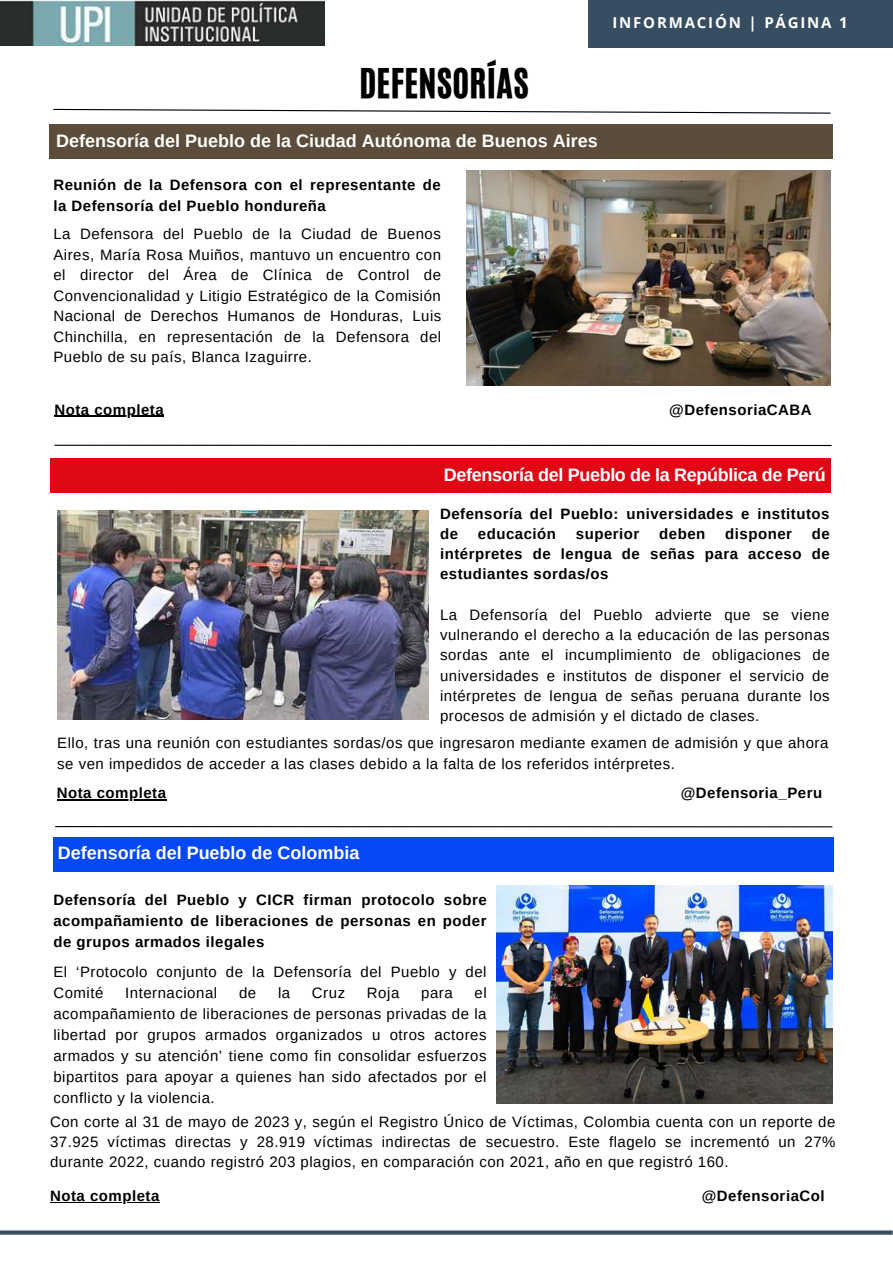
<style>
.page{position:relative;width:893px;height:1264px;background:#fff}
.page>*{position:absolute;margin:0;border:0;box-sizing:border-box;transform-origin:0 0}
.t1{font:34.5px "CA Generated";letter-spacing:.01em;color:#000}
.t2{font:700 18px "Arimo";color:#fefefb}
.t3{font:700 18px "Arimo";letter-spacing:-.02em;color:#fff}
.t4{font:700 18px "Arimo";color:#fff}
.t5{font:15px/20.5px "Arimo";letter-spacing:.035em;color:#000;text-align:justify}
.t6{font:700 15px/20.2px "Arimo";letter-spacing:.035em;color:#000}
.t7{font:700 15px "Open Sans";letter-spacing:.12em;color:#fff}
</style>
<div class="page">
<img style="left:0;top:0;width:324px;height:46px">
<svg style="left:0;top:1230px;width:892px;height:4px;background:#4e6275"></svg>
<svg style="left:53px;top:108px;width:778px;height:6px"></svg>
<div style="left:588px;top:0;width:304px;height:47px;background:#364d62"></div>
<div style="left:53px;top:837px;width:780px;height:34px;background:#0648f6"></div>
<div style="left:49px;top:124px;width:784px;height:34px;background:#5c4c3b"></div>
<div style="left:50px;top:458px;width:780px;height:35px;background:#e10816"></div>
<hr style="left:54px;top:444px;width:777px;height:2px;background:#000">
<img style="left:496px;top:885px;width:336px;height:218px">
<img style="left:466px;top:171px;width:364px;height:214px">
<hr style="left:55px;top:826px;width:777px;height:1px;background:#000">
<img style="left:58px;top:510px;width:371px;height:209px">
<hr style="left:50px;top:1201px;width:110px;height:1px;background:#000">
<hr style="left:57px;top:799px;width:109px;height:1px;background:#000">
<hr style="left:54px;top:415px;width:110px;height:2px;background:#000">
<h1 class="t1" style="left:359px;top:59px;width:171px">DEFENSORÍAS</h1>
<p class="t2" style="left:56px;top:131px;width:543px">Defensoría del Pueblo de la Ciudad Autónoma de Buenos Aires</p>
<p class="t6" style="left:53px;top:175px;width:389px">Reunión de la Defensora con el representante de la Defensoría del Pueblo hondureña</p>
<p class="t5" style="left:53px;top:224px;width:389px">La Defensora del Pueblo de la Ciudad de Buenos Aires, María Rosa Muiños, mantuvo un encuentro con el director del Área de Clínica de Control de Convencionalidad y Litigio Estratégico de la Comisión Nacional de Derechos Humanos de Honduras, Luis Chinchilla, en representación de la Defensora del Pueblo de su país, Blanca Izaguirre.</p>
<p class="t7" style="left:612px;top:12px;width:237px">INFORMACIÓN | PÁGINA 1</p>
<p class="t6" style="left:54px;top:399px;width:111px">Nota completa</p>
<p class="t6" style="left:669px;top:399px;width:144px">@DefensoriaCABA</p>
<p class="t3" style="left:444px;top:465px;width:383px">Defensoría del Pueblo de la República de Perú</p>
<p class="t6" style="left:440px;top:503px;width:391px">Defensoría del Pueblo: universidades e institutos de</p>
<p class="t6" style="left:478px;top:523px;width:80px">educación</p>
<p class="t6" style="left:576px;top:523px;width:65px">superior</p>
<p class="t6" style="left:659px;top:523px;width:48px">deben</p>
<p class="t6" style="left:725px;top:523px;width:68px">disponer</p>
<p class="t6" style="left:440px;top:523px;width:391px;text-align:justify;text-indent:372px">de intérpretes de lengua de señas para acceso de estudiantes sordas/os</p>
<p class="t5" style="left:440px;top:604px;width:391px">La Defensoría del Pueblo advierte que se viene vulnerando el derecho a la educación de las personas sordas ante el incumplimiento de obligaciones de universidades e institutos de disponer el servicio de intérpretes de lengua de señas peruana durante los procesos de admisión y el dictado de clases.</p>
<p class="t5" style="left:57px;top:733px;width:772px">Ello, tras una reunión con estudiantes sordas/os que ingresaron mediante examen de admisión y que ahora se ven impedidos de acceder a las clases debido a la falta de los referidos intérpretes.</p>
<p class="t6" style="left:57px;top:783px;width:111px">Nota completa</p>
<p class="t6" style="left:680px;top:783px;width:143px">@Defensoria_Peru</p>
<p class="t4" style="left:58px;top:843px;width:303px">Defensoría del Pueblo de Colombia</p>
<p class="t6" style="left:53px;top:889px;width:435px;line-height:21px;text-align:justify">Defensoría del Pueblo y CICR firman protocolo sobre acompañamiento de liberaciones de personas en poder de grupos armados ilegales</p>
<p class="t5" style="left:53px;top:961px;width:435px;line-height:21px">El ‘Protocolo conjunto de la Defensoría del Pueblo y del<br>Comité</p>
<p class="t5" style="left:53px;top:982px;width:435px;line-height:21px;text-indent:421px">el acompañamiento de liberaciones de personas privadas de la libertad por grupos armados organizados u otros actores armados y su atención’ tiene como fin consolidar esfuerzos bipartitos para apoyar a quienes han sido afectados por el conflicto y la violencia.</p>
<p class="t5" style="left:125px;top:982px;width:93px">Internacional</p>
<p class="t5" style="left:239px;top:982px;width:19px">de</p>
<p class="t5" style="left:278px;top:982px;width:14px">la</p>
<p class="t5" style="left:312px;top:982px;width:35px">Cruz</p>
<p class="t5" style="left:367px;top:982px;width:34px">Roja</p>
<p class="t5" style="left:421px;top:982px;width:33px">para</p>
<p class="t5" style="left:50px;top:1111px;width:787px;line-height:20.1px">Con corte al 31 de mayo de 2023 y, según el Registro Único de Víctimas, Colombia cuenta con un reporte de 37.925 víctimas directas y 28.919 víctimas indirectas de secuestro. Este flagelo se incrementó un 27% durante 2022, cuando registró 203 plagios, en comparación con 2021, año en que registró 160.</p>
<p class="t6" style="left:50px;top:1185px;width:111px">Nota completa</p>
<p class="t6" style="left:701px;top:1185px;width:124px">@DefensoriaCol</p>
</div>
